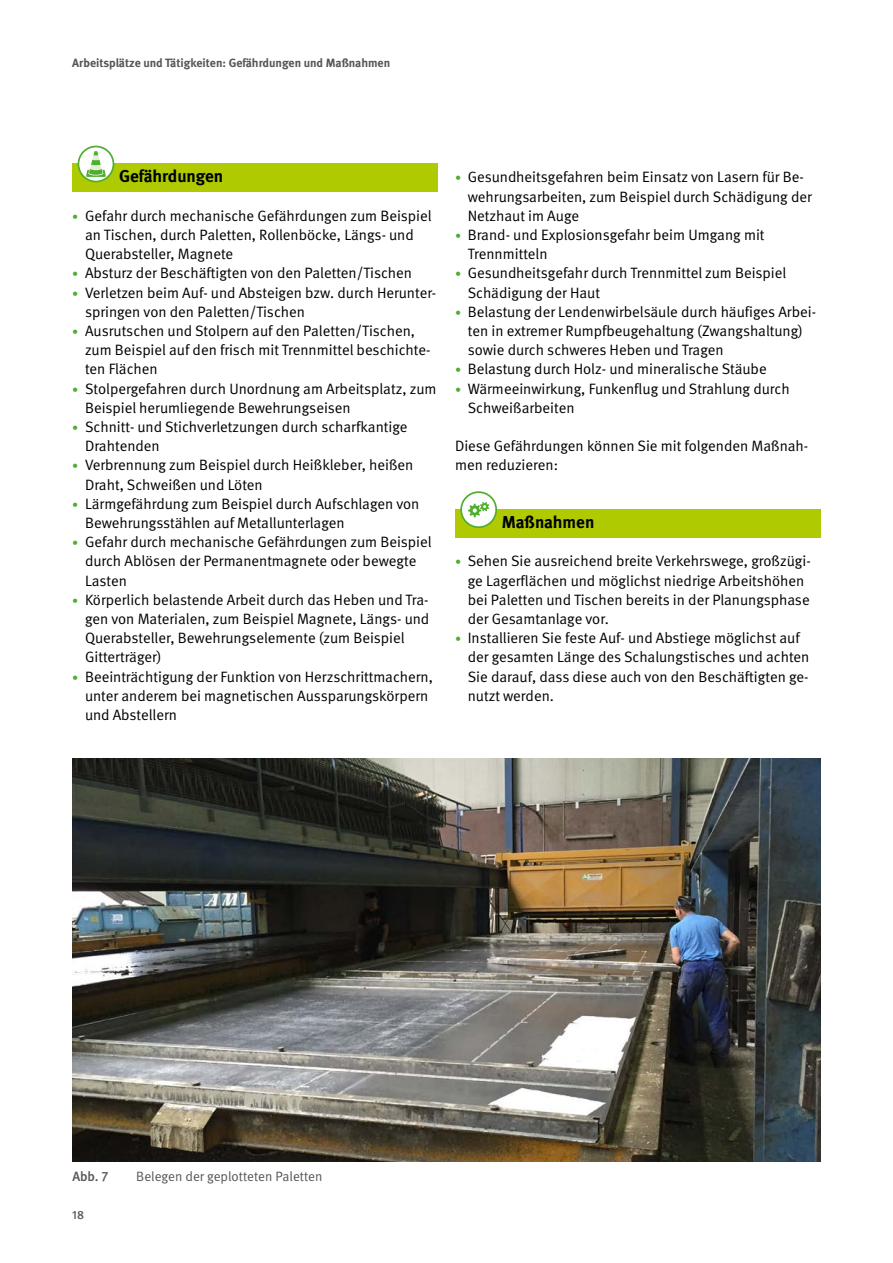
<style>
.page{position:relative;width:893px;height:1263px;background:#fff}
.page>*{position:absolute;margin:0;border:0;box-sizing:border-box;transform-origin:0 0}
.t1{font:700 17.25px "DGUV Meta";color:#000}
.t2{font:15px/19.2px "DGUV Meta";color:#000}
.t3{font:13.5px "DGUV Meta";color:#565655}
.t4{font:500 13.5px "DGUV Meta";color:#565655}
.t5{font:700 12px "DGUV Meta";color:#565655}
.t6{font:500 12px "DGUV Meta";color:#565655}
.s1{font-size:12px;color:#50ae2f}
</style>
<div class="page">
<div style="left:72px;top:163px;width:366px;height:29px;background:#afca00"></div>
<svg style="left:78px;top:146px;width:35px;height:36px"></svg>
<svg style="left:86px;top:151px;width:20px;height:26px"></svg>
<div style="left:78px;top:146px;width:36px;height:36px;border:2px solid #50ae2f;border-radius:50%"></div>
<div style="left:455px;top:509px;width:366px;height:29px;background:#afca00"></div>
<div style="left:461px;top:492px;width:35px;height:35px;background:#fff;border-radius:50%"></div>
<svg style="left:468px;top:502px;width:21px;height:15px"></svg>
<div style="left:460px;top:491px;width:37px;height:37px;border:2px solid #50ae2f;border-radius:50%"></div>
<img style="left:72px;top:758px;width:748px;height:404px">
<p class="t5" style="left:72px;top:56px;width:319px">Arbeitsplätze und Tätigkeiten: Gefährdungen und Maßnahmen</p>
<p class="t1" style="left:119px;top:166px;width:106px">Gefährdungen</p>
<p class="t2" style="left:85px;top:206px;width:348px;text-indent:-13px"><span class="s1">•</span> Gefahr durch mechanische Gefährdungen zum Beispiel an Tischen, durch Paletten, Rollenböcke, Längs- und<br>Querabsteller, Magnete</p>
<p class="t2" style="left:72px;top:264px;width:341px"><span class="s1">•</span> Absturz der Beschäftigten von den Paletten/Tischen</p>
<p class="t2" style="left:85px;top:283px;width:353px;text-indent:-13px"><span class="s1">•</span> Verletzen beim Auf- und Absteigen bzw. durch Herunter&shy;springen von den Paletten/Tischen</p>
<p class="t2" style="left:85px;top:322px;width:347px;text-indent:-13px"><span class="s1">•</span> Ausrutschen und Stolpern auf den Paletten/Tischen, zum Beispiel auf den frisch mit Trennmittel beschichte&shy;ten Flächen</p>
<p class="t2" style="left:85px;top:379px;width:353px;text-indent:-13px"><span class="s1">•</span> Stolpergefahren durch Unordnung am Arbeitsplatz, zum<br>Beispiel herumliegende Bewehrungseisen</p>
<p class="t2" style="left:85px;top:418px;width:324px;text-indent:-13px"><span class="s1">•</span> Schnitt- und Stichverletzungen durch scharfkantige<br>Drahtenden</p>
<p class="t2" style="left:85px;top:456px;width:330px;text-indent:-13px"><span class="s1">•</span> Verbrennung zum Beispiel durch Heißkleber, heißen<br>Draht, Schweißen und Löten</p>
<p class="t2" style="left:85px;top:494px;width:336px;text-indent:-13px"><span class="s1">•</span> Lärmgefährdung zum Beispiel durch Aufschlagen von<br>Bewehrungsstählen auf Metallunterlagen</p>
<p class="t2" style="left:85px;top:533px;width:348px;text-indent:-13px"><span class="s1">•</span> Gefahr durch mechanische Gefährdungen zum Beispiel durch Ablösen der Permanentmagnete oder bewegte<br>Lasten</p>
<p class="t2" style="left:85px;top:590px;width:346px;text-indent:-13px"><span class="s1">•</span> Körperlich belastende Arbeit durch das Heben und Tra&shy;gen von Materialen, zum Beispiel Magnete, Längs- und Querabsteller, Bewehrungselemente (zum Beispiel Gitterträger)</p>
<p class="t2" style="left:85px;top:667px;width:349px;text-indent:-13px"><span class="s1">•</span> Beeinträchtigung der Funktion von Herzschrittmachern, unter anderem bei magnetischen Aussparungskörpern und Abstellern</p>
<p class="t2" style="left:468px;top:168px;width:346px;text-indent:-13px"><span class="s1">•</span> Gesundheitsgefahren beim Einsatz von Lasern für Be&shy;wehrungsarbeiten, zum Beispiel durch Schädigung der<br>Netzhaut im Auge</p>
<p class="t2" style="left:468px;top:226px;width:298px;text-indent:-13px"><span class="s1">•</span> Brand- und Explosionsgefahr beim Umgang mit<br>Trennmitteln</p>
<p class="t2" style="left:468px;top:264px;width:320px;text-indent:-13px"><span class="s1">•</span> Gesundheitsgefahr durch Trennmittel zum Beispiel<br>Schädigung der Haut</p>
<p class="t2" style="left:468px;top:302px;width:350px;text-indent:-13px"><span class="s1">•</span> Belastung der Lendenwirbelsäule durch häufiges Arbei&shy;ten in extremer Rumpfbeugehaltung (Zwangshaltung) sowie durch schweres Heben und Tragen</p>
<p class="t2" style="left:455px;top:360px;width:313px"><span class="s1">•</span> Belastung durch Holz- und mineralische Stäube</p>
<p class="t2" style="left:468px;top:379px;width:323px;text-indent:-13px"><span class="s1">•</span> Wärmeeinwirkung, Funkenflug und Strahlung durch<br>Schweißarbeiten</p>
<p class="t2" style="left:455px;top:437px;width:355px">Diese Gefährdungen können Sie mit folgenden Maßnah&shy;men reduzieren:</p>
<p class="t1" style="left:502px;top:512px;width:94px">Maßnahmen</p>
<p class="t2" style="left:468px;top:552px;width:345px;text-indent:-13px"><span class="s1">•</span> Sehen Sie ausreichend breite Verkehrswege, großzügi&shy;ge Lagerflächen und möglichst niedrige Arbeitshöhen bei Paletten und Tischen bereits in der Planungsphase der Gesamtanlage vor.</p>
<p class="t2" style="left:468px;top:629px;width:343px;text-indent:-13px"><span class="s1">•</span> Installieren Sie feste Auf- und Abstiege möglichst auf der gesamten Länge des Schalungstisches und achten Sie darauf, dass diese auch von den Beschäftigten ge&shy;nutzt werden.</p>
<p class="t4" style="left:72px;top:1168px;width:38px">Abb. 7</p>
<p class="t3" style="left:136px;top:1168px;width:188px">Belegen der geplotteten Paletten</p>
<p class="t6" style="left:72px;top:1208px;width:13px">18</p>
</div>
